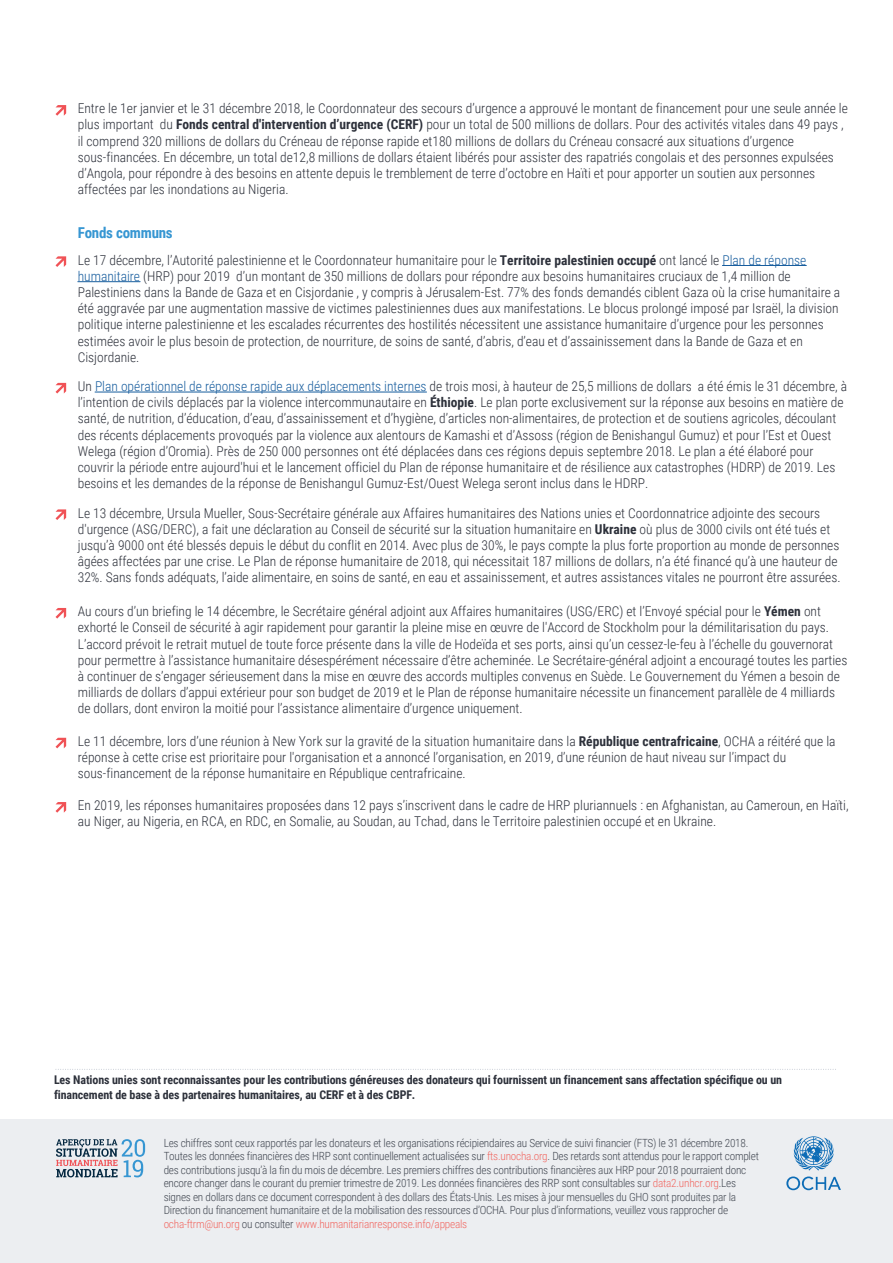
<style>
.page{position:relative;width:893px;height:1263px;background:#fff}
.page>*{position:absolute;margin:0;border:0;box-sizing:border-box;transform-origin:0 0}
.t1{font:700 15px "Roboto Condensed";letter-spacing:-.015em;color:#3696d2}
.t2{font:300 13.5px/16.2px "Roboto Condensed";color:#2d313b}
.t3{font:700 12px/14.4px "Roboto Condensed";letter-spacing:-.01em;color:#2d313b}
.t4{font:300 11.25px/13.5px "Roboto Condensed";letter-spacing:-.02em;color:#424852}
.s1{font-weight:700}
.s2{color:#175d9e}
.s3{color:#f16761}
</style>
<div class="page">
<svg style="left:55px;top:1069px;width:779px;height:1px"></svg>
<div style="left:0;top:1119px;width:893px;height:144px;background:#eceef1"></div>
<svg style="left:56px;top:1139px;width:89px;height:38px"></svg>
<svg style="left:786px;top:1136px;width:55px;height:54px"></svg>
<svg style="left:56px;top:105px;width:10px;height:11px"></svg>
<svg style="left:56px;top:256px;width:10px;height:11px"></svg>
<hr style="left:722px;top:265px;width:84px;height:1px;background:#175d9e">
<hr style="left:78px;top:281px;width:62px;height:1px;background:#175d9e">
<svg style="left:56px;top:383px;width:10px;height:10px"></svg>
<hr style="left:95px;top:392px;width:332px;height:1px;background:#175d9e">
<svg style="left:56px;top:509px;width:10px;height:11px"></svg>
<svg style="left:56px;top:608px;width:10px;height:11px"></svg>
<svg style="left:56px;top:738px;width:10px;height:10px"></svg>
<svg style="left:56px;top:802px;width:10px;height:11px"></svg>
<p class="t2" style="left:78px;top:100px;width:772px">Entre le 1er janvier et le 31 décembre 2018, le Coordonnateur des secours d’urgence a approuvé le montant de financement pour une seule année le plus important du <span class="s1">Fonds central d'intervention d’urgence (CERF)</span> pour un total de 500 millions de dollars. Pour des activités vitales dans 49 pays , il comprend 320 millions de dollars du Créneau de réponse rapide et180 millions de dollars du Créneau consacré aux situations d’urgence sous-financées. En décembre, un total de12,8 millions de dollars étaient libérés pour assister des rapatriés congolais et des personnes expulsées d’Angola, pour répondre à des besoins en attente depuis le tremblement de terre d’octobre en Haïti et pour apporter un soutien aux personnes affectées par les inondations au Nigeria.</p>
<p class="t1" style="left:78px;top:222px;width:97px">Fonds communs</p>
<p class="t2" style="left:78px;top:251px;width:764px">Le 17 décembre, l’Autorité palestinienne et le Coordonnateur humanitaire pour le <span class="s1">Territoire palestinien occupé</span> ont lancé le <span class="s2">Plan de réponse humanitaire</span> (HRP) pour 2019 d’un montant de 350 millions de dollars pour répondre aux besoins humanitaires cruciaux de 1,4 million de Palestiniens dans la Bande de Gaza et en Cisjordanie , y compris à Jérusalem-Est. 77% des fonds demandés ciblent Gaza où la crise humanitaire a été aggravée par une augmentation massive de victimes palestiniennes dues aux manifestations. Le blocus prolongé imposé par Israël, la division politique interne palestinienne et les escalades récurrentes des hostilités nécessitent une assistance humanitaire d’urgence pour les personnes estimées avoir le plus besoin de protection, de nourriture, de soins de santé, d’abris, d’eau et d’assainissement dans la Bande de Gaza et en Cisjordanie.</p>
<p class="t2" style="left:78px;top:378px;width:771px">Un <span class="s2">Plan opérationnel de réponse rapide aux déplacements internes</span> de trois mosi, à hauteur de 25,5 millions de dollars a été émis le 31 décembre, à l’intention de civils déplacés par la violence intercommunautaire en <span class="s1">Éthiopie</span>. Le plan porte exclusivement sur la réponse aux besoins en matière de santé, de nutrition, d’éducation, d’eau, d’assainissement et d’hygiène, d’articles non-alimentaires, de protection et de soutiens agricoles, découlant des récents déplacements provoqués par la violence aux alentours de Kamashi et d’Assoss (région de Benishangul Gumuz) et pour l’Est et Ouest Welega (région d’Oromia). Près de 250 000 personnes ont été déplacées dans ces régions depuis septembre 2018. Le plan a été élaboré pour couvrir la période entre aujourd'hui et le lancement officiel du Plan de réponse humanitaire et de résilience aux catastrophes (HDRP) de 2019. Les besoins et les demandes de la réponse de Benishangul Gumuz-Est/Ouest Welega seront inclus dans le HDRP.</p>
<p class="t2" style="left:78px;top:504px;width:764px">Le 13 décembre, Ursula Mueller, Sous-Secrétaire générale aux Affaires humanitaires des Nations unies et Coordonnatrice adjointe des secours d'urgence (ASG/DERC), a fait une déclaration au Conseil de sécurité sur la situation humanitaire en <span class="s1">Ukraine</span> où plus de 3000 civils ont été tués et jusqu’à 9000 ont été blessés depuis le début du conflit en 2014. Avec plus de 30%, le pays compte la plus forte proportion au monde de personnes âgées affectées par une crise. Le Plan de réponse humanitaire de 2018, qui nécessitait 187 millions de dollars, n’a été financé qu’à une hauteur de 32%. Sans fonds adéquats, l’aide alimentaire, en soins de santé, en eau et assainissement, et autres assistances vitales ne pourront être assurées.</p>
<p class="t2" style="left:78px;top:603px;width:771px">Au cours d’un briefing le 14 décembre, le Secrétaire général adjoint aux Affaires humanitaires (USG/ERC) et l’Envoyé spécial pour le <span class="s1">Yémen</span> ont exhorté le Conseil de sécurité à agir rapidement pour garantir la pleine mise en œuvre de l'Accord de Stockholm pour la démilitarisation du pays.<br>L’accord prévoit le retrait mutuel de toute force présente dans la ville de Hodeïda et ses ports, ainsi qu’un cessez-le-feu à l’échelle du gouvernorat pour permettre à l’assistance humanitaire désespérément nécessaire d’être acheminée. Le Secrétaire-général adjoint a encouragé toutes les parties à continuer de s’engager sérieusement dans la mise en œuvre des accords multiples convenus en Suède. Le Gouvernement du Yémen a besoin de milliards de dollars d’appui extérieur pour son budget de 2019 et le Plan de réponse humanitaire nécessite un financement parallèle de 4 milliards de dollars, dont environ la moitié pour l’assistance alimentaire d’urgence uniquement.</p>
<p class="t2" style="left:78px;top:732px;width:759px">Le 11 décembre, lors d’une réunion à New York sur la gravité de la situation humanitaire dans la <span class="s1">République centrafricaine</span>, OCHA a réitéré que la réponse à cette crise est prioritaire pour l'organisation et a annoncé l’organisation, en 2019, d’une réunion de haut niveau sur l’impact du sous-financement de la réponse humanitaire en République centrafricaine.</p>
<p class="t2" style="left:78px;top:797px;width:772px">En 2019, les réponses humanitaires proposées dans 12 pays s’inscrivent dans le cadre de HRP pluriannuels : en Afghanistan, au Cameroun, en Haïti, au Niger, au Nigeria, en RCA, en RDC, en Somalie, au Soudan, au Tchad, dans le Territoire palestinien occupé et en Ukraine.</p>
<p class="t3" style="left:54px;top:1072px;width:730px">Les Nations unies sont reconnaissantes pour les contributions généreuses des donateurs qui fournissent un financement sans affectation spécifique ou un financement de base à des partenaires humanitaires, au CERF et à des CBPF.</p>
<p class="t4" style="left:164px;top:1136px;width:597px">Les chiffres sont ceux rapportés par les donateurs et les organisations récipiendaires au Service de suivi financier (FTS) le 31 décembre 2018.<br>Toutes les données financières des HRP sont continuellement actualisées sur <span class="s3">fts.unocha.org</span>. Des retards sont attendus pour le rapport complet des contributions jusqu’à la fin du mois de décembre. Les premiers chiffres des contributions financières aux HRP pour 2018 pourraient donc encore changer dans le courant du premier trimestre de 2019. Les données financières des RRP sont consultables sur <span class="s3">data2.unhcr.org</span>.Les signes en dollars dans ce document correspondent à des dollars des États-Unis. Les mises à jour mensuelles du GHO sont produites par la Direction du financement humanitaire et de la mobilisation des ressources d’OCHA. Pour plus d’informations, veuillez vous rapprocher de <span class="s3">ocha-ftrm@un.org</span> ou consulter <span class="s3">www.humanitarianresponse.info/appeals</span></p>
</div>
